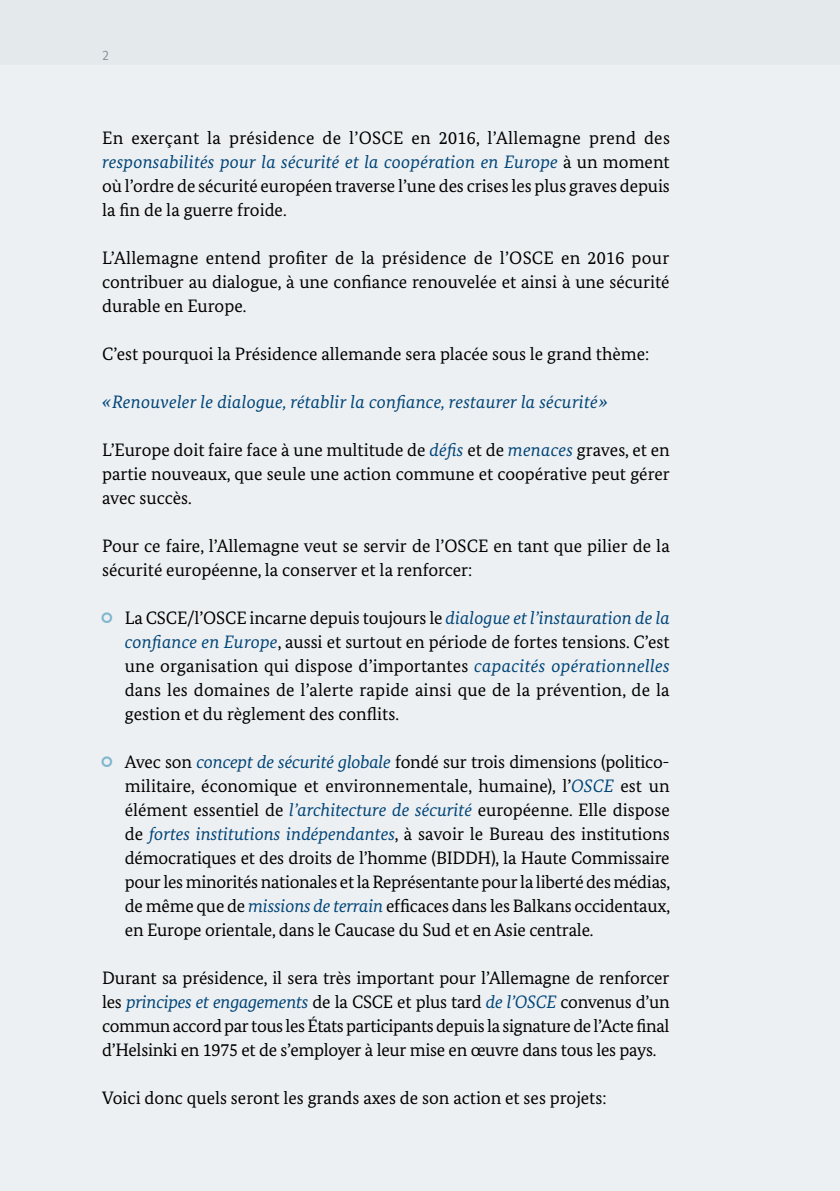
<style>
.page{position:relative;width:840px;height:1191px;background:#fff}
.page>*{position:absolute;margin:0;border:0;box-sizing:border-box;transform-origin:0 0}
.Fließtext{font:18px/24px "Bundes Serif";color:#000;text-align:justify}
.Fließtext-2{font:italic 18px "Bundes Serif";letter-spacing:.01em;color:#004578}
.Kopfzeile{font:14px "Bundes Sans";color:#88969e}
.s1{font-style:italic;color:#004578}
.s2{font-family:"Bundes Kreis";color:#7eb6d0}
</style>
<div class="page">
<div style="left:0;top:0;width:839px;height:65px;background:#e4e9ec"></div>
<div style="left:0;top:65px;width:839px;height:1126px;background:#edf0f2"></div>
<p class="Kopfzeile" style="left:102px;top:47px;width:8px">2</p>
<p class="Fließtext" style="left:102px;top:126px;width:569px">En exerçant la présidence de l’OSCE en 2016, l’Allemagne prend des <span class="s1">responsabilités pour la sécurité et la coopération en Europe</span> à un moment où l’ordre de sécurité européen traverse l’une des crises les plus graves depuis la fin de la guerre froide.</p>
<p class="Fließtext" style="left:102px;top:246px;width:568px">L’Allemagne entend profiter de la présidence de l’OSCE en 2016 pour contribuer au dialogue, à une confiance renouvelée et ainsi à une sécurité durable en Europe.</p>
<p class="Fließtext" style="left:102px;top:342px;width:548px">C’est pourquoi la Présidence allemande sera placée sous le grand thème:</p>
<p class="Fließtext-2" style="left:102px;top:391px;width:506px">«Renouveler le dialogue, rétablir la confiance, restaurer la sécurité»</p>
<p class="Fließtext" style="left:102px;top:438px;width:568px">L’Europe doit faire face à une multitude de <span class="s1">défis</span> et de <span class="s1">menaces</span> graves, et en partie nouveaux, que seule une action commune et coopérative peut gérer avec succès.</p>
<p class="Fließtext" style="left:102px;top:534px;width:568px">Pour ce faire, l’Allemagne veut se servir de l’OSCE en tant que pilier de la sécurité européenne, la conserver et la renforcer:</p>
<p class="Fließtext" style="left:125px;top:606px;width:546px;text-indent:-23px"><span class="s2">.</span> La CSCE/l’OSCE incarne depuis toujours le <span class="s1">dialogue et l’instauration de la confiance en Europe</span>, aussi et surtout en période de fortes tensions. C’est une organisation qui dispose d’importantes <span class="s1">capacités opérationnelles </span>dans les domaines de l’alerte rapide ainsi que de la prévention, de la gestion et du règlement des conflits.</p>
<p class="Fließtext" style="left:125px;top:750px;width:546px;text-indent:-23px"><span class="s2">.</span> Avec son <span class="s1">concept de sécurité globale</span> fondé sur trois dimensions (politico&shy;militaire, économique et environnementale, humaine), l’<span class="s1">OSCE</span> est un élément essentiel de <span class="s1">l’architecture de sécurité</span> européenne. Elle dispose de <span class="s1">fortes institutions indépendantes</span>, à savoir le Bureau des institutions démocratiques et des droits de l’homme (BIDDH), la Haute Commissaire pour les minorités nationales et la Représentante pour la liberté des médias, de même que de <span class="s1">missions de terrain</span> efficaces dans les Balkans occidentaux, en Europe orientale, dans le Caucase du Sud et en Asie centrale.</p>
<p class="Fließtext" style="left:102px;top:966px;width:568px">Durant sa présidence, il sera très important pour l’Allemagne de renforcer les <span class="s1">principes et engagements</span> de la CSCE et plus tard <span class="s1">de l’OSCE</span> convenus d’un commun accord par tous les États participants depuis la signature de l’Acte final d’Helsinki en 1975 et de s’employer à leur mise en œuvre dans tous les pays.</p>
<p class="Fließtext" style="left:102px;top:1086px;width:505px">Voici donc quels seront les grands axes de son action et ses projets:</p>
</div>
